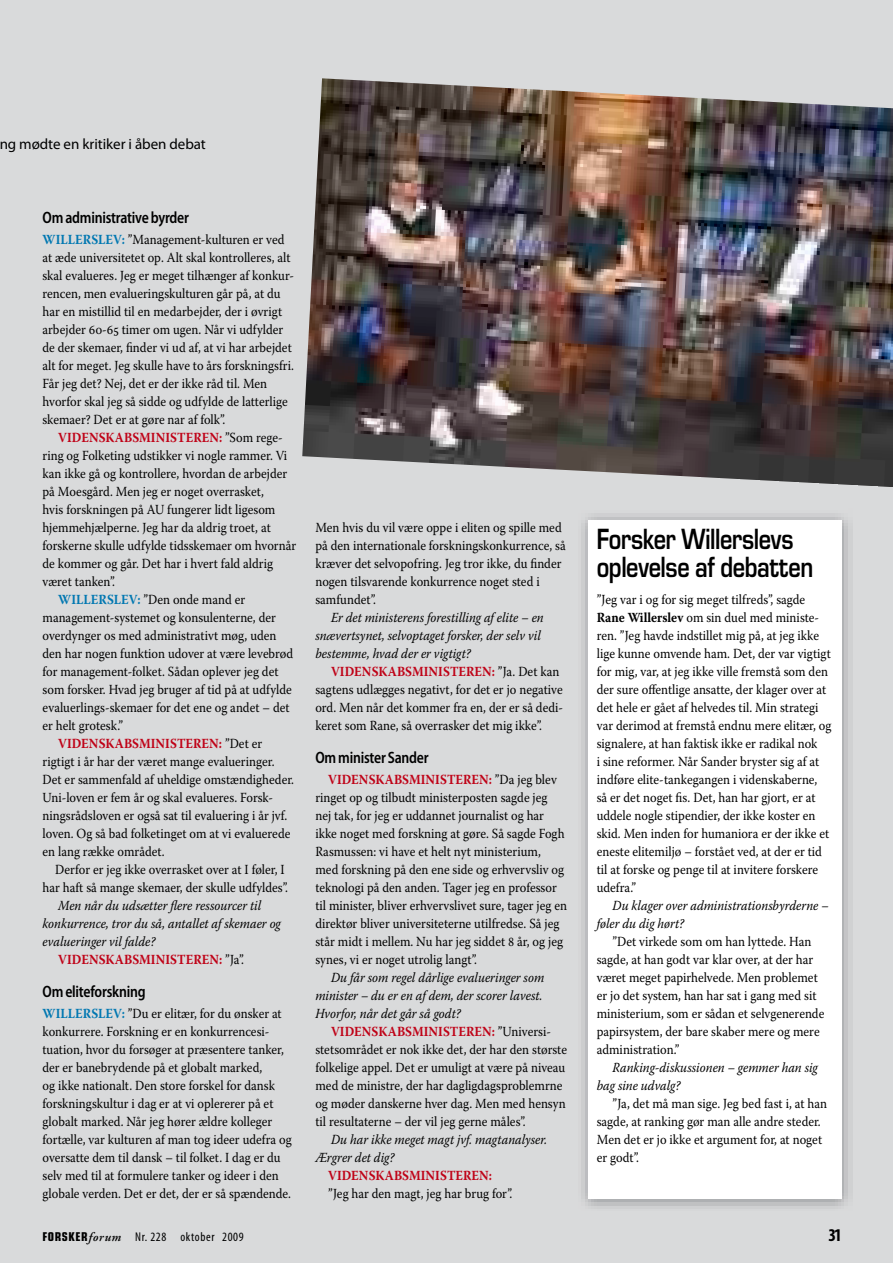
<style>
.page{position:relative;width:893px;height:1263px;background:#d9dadb}
.page>*{position:absolute;margin:0;border:0;box-sizing:border-box;transform-origin:0 0}
.t1{font:600 27px/28.5px "Eurostile LT Std";letter-spacing:-.015em;color:#000;scale:.8 1}
.t2{font:700 condensed 18px "Myriad Pro";color:#000}
.t3{font:600 semi-condensed 16.5px "Myriad Pro";letter-spacing:-.015em;color:#000;scale:.9 1}
.t4{font:15px "Myriad Pro";letter-spacing:-.005em;color:#000}
.t5{font:13.8px/18px "Warnock Pro";color:#000;scale:.9 1}
.t6{font:italic 13.8px/18px "Warnock Pro";color:#000;scale:.9 1}
.t7{font:700 13.8px "Warnock Pro";color:#bf0217;scale:.9 1}
.t8{font:condensed 12.75px "Myriad Pro";letter-spacing:.05em;color:#000}
.s1{font-weight:700;color:#0077b1}
.s2{font-weight:400;color:#000}
.s3{font-weight:700;color:#bf0217}
.s4{font-weight:700}
.s5{font-family:"Eurostile LT Std";font-weight:700;font-size:12.15px}
.s6{font-family:"Adobe Garamond Pro";font-weight:600;font-style:italic;font-stretch:normal}
</style>
<div class="page">
<img style="left:581px;top:513px;width:267px;height:693px">
<div style="left:588px;top:520px;width:254px;height:679px;background:#fff"></div>
<img style="left:302px;top:78px;width:591px;height:409px">
<p class="t4" style="left:0;top:135px;width:208px">ng mødte en kritiker i åben debat</p>
<p class="t3" style="left:43px;top:207px;width:164px">Om administrative byrder</p>
<p class="t5" style="left:43px;top:230px;width:281px"><span class="s1">WILLERSLEV:</span> ”Management-kulturen er ved at æde universitetet op. Alt skal kontrolleres, alt skal evalueres. Jeg er meget tilhænger af konkur&shy;rencen, men evalueringskulturen går på, at du har en mistillid til en medarbejder, der i øvrigt arbejder 60-65 timer om ugen. Når vi udfylder de der skemaer, finder vi ud af, at vi har arbejdet alt for meget. Jeg skulle have to års forskningsfri.<br>Får jeg det? Nej, det er der ikke råd til. Men hvorfor skal jeg så sidde og udfylde de latterlige skemaer? Det er at gøre nar af folk”.</p>
<p class="t7" style="left:58px;top:429px;width:251px">VIDENSKABSMINISTEREN: <span class="s2">”Som rege-</span></p>
<p class="t5" style="left:43px;top:446px;width:273px">ring og Folketing udstikker vi nogle rammer. Vi</p>
<p class="t5" style="left:43px;top:464px;width:273px">kan ikke gå og kontrollere, hvordan de arbejder</p>
<p class="t5" style="left:43px;top:482px;width:248px">på Moesgård. Men jeg er noget overrasket,</p>
<p class="t5" style="left:43px;top:500px;width:260px">hvis forskningen på AU fungerer lidt ligesom</p>
<p class="t5" style="left:43px;top:518px;width:255px">hjemmehjælperne. Jeg har da aldrig troet, at</p>
<p class="t5" style="left:43px;top:536px;width:283px">forskerne skulle udfylde tidsskemaer om hvornår</p>
<p class="t5" style="left:43px;top:554px;width:258px">de kommer og går. Det har i hvert fald aldrig</p>
<p class="t5" style="left:43px;top:572px;width:82px">været tanken”.</p>
<p class="t5" style="left:58px;top:590px;width:209px"><span class="s1">WILLERSLEV:</span> ”Den onde mand er</p>
<p class="t5" style="left:43px;top:608px;width:261px">management-systemet og konsulenterne, der</p>
<p class="t5" style="left:43px;top:626px;width:261px">overdynger os med administrativt møg, uden</p>
<p class="t5" style="left:43px;top:644px;width:280px">den har nogen funktion udover at være levebrød</p>
<p class="t5" style="left:43px;top:662px;width:264px">for management-folket. Sådan oplever jeg det</p>
<p class="t5" style="left:43px;top:680px;width:278px">som forsker. Hvad jeg bruger af tid på at udfylde</p>
<p class="t5" style="left:43px;top:698px;width:276px">evaluerlings-skemaer for det ene og andet – det</p>
<p class="t5" style="left:43px;top:716px;width:91px">er helt grotesk.”</p>
<p class="t7" style="left:58px;top:735px;width:228px">VIDENSKABSMINISTEREN: <span class="s2">”Det er</span></p>
<p class="t5" style="left:43px;top:752px;width:259px">rigtigt i år har der været mange evalueringer.</p>
<p class="t5" style="left:43px;top:770px;width:281px">Det er sammenfald af uheldige omstændigheder.</p>
<p class="t5" style="left:43px;top:788px;width:258px">Uni-loven er fem år og skal evalueres. Forsk-</p>
<p class="t5" style="left:43px;top:806px;width:274px">ningsrådsloven er også sat til evaluering i år jvf.</p>
<p class="t5" style="left:43px;top:824px;width:277px">loven. Og så bad folketinget om at vi evaluerede</p>
<p class="t5" style="left:43px;top:842px;width:137px">en lang række området.</p>
<p class="t5" style="left:55px;top:860px;width:256px">Derfor er jeg ikke overrasket over at I føler, I</p>
<p class="t5" style="left:43px;top:878px;width:274px">har haft så mange skemaer, der skulle udfyldes”.</p>
<p class="t6" style="left:58px;top:896px;width:227px">Men når du udsætter flere ressourcer til</p>
<p class="t6" style="left:43px;top:914px;width:266px">konkurrence, tror du så, antallet af skemaer og</p>
<p class="t6" style="left:43px;top:932px;width:127px">evalueringer vil falde?</p>
<p class="t7" style="left:58px;top:951px;width:208px">VIDENSKABSMINISTEREN: <span class="s2">”Ja”.</span></p>
<p class="t3" style="left:43px;top:981px;width:116px">Om eliteforskning</p>
<p class="t5" style="left:43px;top:1004px;width:278px"><span class="s1">WILLERSLEV:</span> ”Du er elitær, for du ønsker at konkurrere. Forskning er en konkurrencesi&shy;tuation, hvor du forsøger at præsentere tanker, der er banebrydende på et globalt marked,<br>og ikke nationalt. Den store forskel for dansk forskningskultur i dag er at vi oplererer på et globalt marked. Når jeg hører ældre kolleger fortælle, var kulturen af man tog ideer udefra og oversatte dem til dansk – til folket. I dag er du selv med til at formulere tanker og ideer i den globale verden. Det er det, der er så spændende.</p>
<p class="t5" style="left:315px;top:518px;width:280px">Men hvis du vil være oppe i eliten og spille med på den internationale forskningskonkurrence, så kræver det selvopofring. Jeg tror ikke, du finder nogen tilsvarende konkurrence noget sted i samfundet”.</p>
<p class="t6" style="left:315px;top:608px;width:255px;text-indent:16px">Er det ministerens forestilling af elite – en snævertsynet, selvoptaget forsker, der selv vil bestemme, hvad der er vigtigt?</p>
<p class="t5" style="left:315px;top:662px;width:277px;text-indent:16px"><span class="s3">VIDENSKABSMINISTEREN:</span> ”Ja. Det kan sagtens udlægges negativt, for det er jo negative ord. Men når det kommer fra en, der er så dedi&shy;keret som Rane, så overrasker det mig ikke”.</p>
<p class="t3" style="left:315px;top:747px;width:127px">Om minister Sander</p>
<p class="t5" style="left:315px;top:770px;width:281px;text-indent:13px"><span class="s3">VIDENSKABSMINISTEREN:</span> ”Da jeg blev ringet op og tilbudt ministerposten sagde jeg<br>nej tak, for jeg er uddannet journalist og har ikke noget med forskning at gøre. Så sagde Fogh Rasmussen: vi have et helt nyt ministerium, med forskning på den ene side og erhvervsliv og teknologi på den anden. Tager jeg en professor til minister, bliver erhvervslivet sure, tager jeg en direktør bliver universiteterne utilfredse. Så jeg står midt i mellem. Nu har jeg siddet 8 år, og jeg synes, vi er noget utrolig langt”.</p>
<p class="t6" style="left:315px;top:968px;width:256px;text-indent:16px">Du får som regel dårlige evalueringer som minister – du er en af dem, der scorer lavest.<br>Hvorfor, når det går så godt?</p>
<p class="t5" style="left:315px;top:1022px;width:281px;text-indent:16px"><span class="s3">VIDENSKABSMINISTEREN:</span> ”Universi&shy;stetsområdet er nok ikke det, der har den største folkelige appel. Det er umuligt at være på niveau med de ministre, der har dagligdagsproblemrne og møder danskerne hver dag. Men med hensyn til resultaterne – der vil jeg gerne måles”.</p>
<p class="t6" style="left:315px;top:1130px;width:259px;text-indent:16px">Du har ikke meget magt jvf. magtanalyser.<br>Ærgrer det dig?</p>
<p class="t7" style="left:328px;top:1167px;width:184px">VIDENSKABSMINISTEREN:</p>
<p class="t5" style="left:328px;top:1184px;width:206px">”Jeg har den magt, jeg har brug for”.</p>
<h1 class="t1" style="left:597px;top:525px;width:272px">Forsker Willerslevs oplevelse af debatten</h1>
<p class="t5" style="left:597px;top:590px;width:262px">”Jeg var i og for sig meget tilfreds”, sagde <span class="s4">Rane Willerslev</span> om sin duel med ministe&shy;ren. ”Jeg havde indstillet mig på, at jeg ikke lige kunne omvende ham. Det, der var vigtigt for mig, var, at jeg ikke ville fremstå som den der sure offentlige ansatte, der klager over at det hele er gået af helvedes til. Min strategi var derimod at fremstå endnu mere elitær, og signalere, at han faktisk ikke er radikal nok<br>i sine reformer. Når Sander bryster sig af at indføre elite-tankegangen i videnskaberne,<br>så er det noget fis. Det, han har gjort, er at uddele nogle stipendier, der ikke koster en skid. Men inden for humaniora er der ikke et eneste elitemiljø – forstået ved, at der er tid til at forske og penge til at invitere forskere udefra.”</p>
<p class="t6" style="left:597px;top:896px;width:259px;text-indent:16px">Du klager over administrationsbyrderne – føler du dig hørt?</p>
<p class="t5" style="left:597px;top:932px;width:254px;text-indent:16px">”Det virkede som om han lyttede. Han sagde, at han godt var klar over, at der har været meget papirhelvede. Men problemet er jo det system, han har sat i gang med sit ministerium, som er sådan et selvgenerende papirsystem, der bare skaber mere og mere administration.”</p>
<p class="t6" style="left:597px;top:1058px;width:247px;text-indent:16px">Ranking-diskussionen – gemmer han sig bag sine udvalg?</p>
<p class="t5" style="left:597px;top:1094px;width:257px;text-indent:16px">”Ja, det må man sige. Jeg bed fast i, at han sagde, at ranking gør man alle andre steder.<br>Men det er jo ikke et argument for, at noget er godt”.</p>
<p class="t8" style="left:43px;top:1229px;width:203px"><span class="s5">FORSKER</span><span class="s6">forum</span> Nr. 228 oktober 2009</p>
<h2 class="t2" style="left:828px;top:1224px;width:15px">31</h2>
</div>
